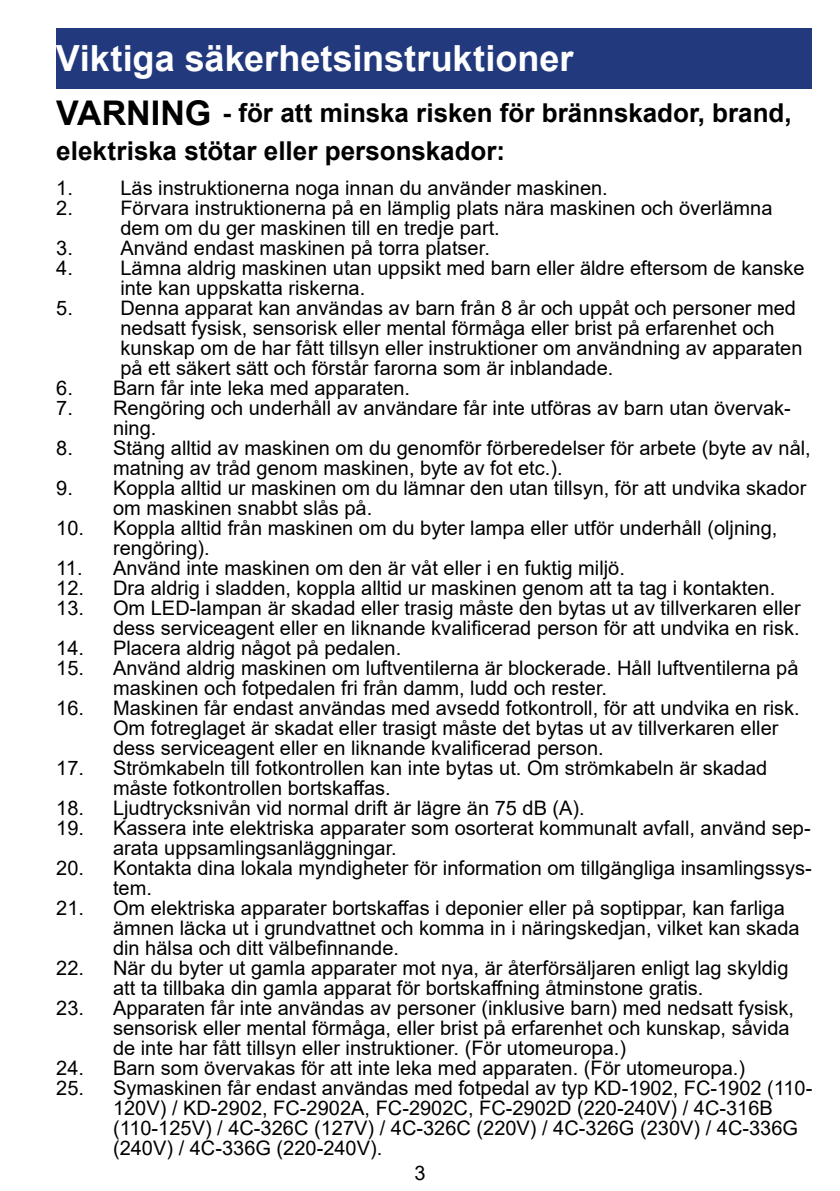
<style>
.page{position:relative;width:840px;height:1191px;background:#fff}
.page>*{position:absolute;margin:0;border:0;box-sizing:border-box;transform-origin:0 0}
.t1{font:700 36px "Arial";color:#fff}
.t2{font:700 26px/38.4px "Arial";color:#000}
.t3{font:20px/20px "Arial";color:#000}
.s1{font-size:34px}
</style>
<div class="page">
<div style="left:56px;top:28px;width:755px;height:60px;background:#223a7d"></div>
<h1 class="t1" style="left:56px;top:33px;width:519px">Viktiga säkerhetsinstruktioner</h1>
<h2 class="t2" style="left:56px;top:94px;width:736px"><span class="s1">VARNING</span> - för att minska risken för brännskador, brand, elektriska stötar eller personskador:</h2>
<p class="t3" style="left:56px;top:177px;width:552px">1. Läs instruktionerna noga innan du använder maskinen.</p>
<p class="t3" style="left:120px;top:197px;width:653px;text-indent:-64px">2. Förvara instruktionerna på en lämplig plats nära maskinen och överlämna dem om du ger maskinen till en tredje part.</p>
<p class="t3" style="left:56px;top:237px;width:435px">3. Använd endast maskinen på torra platser.</p>
<p class="t3" style="left:120px;top:257px;width:685px;text-indent:-64px">4. Lämna aldrig maskinen utan uppsikt med barn eller äldre eftersom de kanske inte kan uppskatta riskerna.</p>
<p class="t3" style="left:120px;top:297px;width:683px;text-indent:-64px">5. Denna apparat kan användas av barn från 8 år och uppåt och personer med nedsatt fysisk, sensorisk eller mental förmåga eller brist på erfarenhet och kunskap om de har fått tillsyn eller instruktioner om användning av apparaten på ett säkert sätt och förstår farorna som är inblandade.</p>
<p class="t3" style="left:56px;top:377px;width:355px">6. Barn får inte leka med apparaten.</p>
<p class="t3" style="left:113px;top:397px;width:679px;text-indent:-57px">7. Rengöring och underhåll av användare får inte utföras av barn utan övervak&shy;ning.</p>
<p class="t3" style="left:113px;top:437px;width:699px;text-indent:-57px">8. Stäng alltid av maskinen om du genomför förberedelser för arbete (byte av nål, matning av tråd genom maskinen, byte av fot etc.).</p>
<p class="t3" style="left:113px;top:477px;width:694px;text-indent:-57px">9. Koppla alltid ur maskinen om du lämnar den utan tillsyn, för att undvika skador om maskinen snabbt slås på.</p>
<p class="t3" style="left:113px;top:517px;width:665px;text-indent:-57px">10. Koppla alltid från maskinen om du byter lampa eller utför underhåll (oljning, rengöring).</p>
<p class="t3" style="left:56px;top:557px;width:570px">11. Använd inte maskinen om den är våt eller i en fuktig miljö.</p>
<p class="t3" style="left:56px;top:577px;width:720px">12. Dra aldrig i sladden, koppla alltid ur maskinen genom att ta tag i kontakten.</p>
<p class="t3" style="left:56px;top:597px;width:745px;text-align:right">13. Om LED-lampan är skadad eller trasig måste den bytas ut av tillverkaren eller dess serviceagent eller en liknande kvalificerad person för att undvika en risk.</p>
<p class="t3" style="left:56px;top:637px;width:346px">14. Placera aldrig något på pedalen.</p>
<p class="t3" style="left:113px;top:657px;width:686px;text-indent:-57px">15. Använd aldrig maskinen om luftventilerna är blockerade. Håll luftventilerna på maskinen och fotpedalen fri från damm, ludd och rester.</p>
<p class="t3" style="left:113px;top:697px;width:687px;text-indent:-57px">16. Maskinen får endast användas med avsedd fotkontroll, för att undvika en risk.<br>Om fotreglaget är skadat eller trasigt måste det bytas ut av tillverkaren eller dess serviceagent eller en liknande kvalificerad person.</p>
<p class="t3" style="left:113px;top:757px;width:655px;text-indent:-57px">17. Strömkabeln till fotkontrollen kan inte bytas ut. Om strömkabeln är skadad måste fotkontrollen bortskaffas.</p>
<p class="t3" style="left:56px;top:797px;width:530px">18. Ljudtrycksnivån vid normal drift är lägre än 75 dB (A).</p>
<p class="t3" style="left:113px;top:817px;width:698px;text-indent:-57px">19. Kassera inte elektriska apparater som osorterat kommunalt avfall, använd sep&shy;arata uppsamlingsanläggningar.</p>
<p class="t3" style="left:113px;top:857px;width:699px;text-indent:-57px">20. Kontakta dina lokala myndigheter för information om tillgängliga insamlingssys&shy;tem.</p>
<p class="t3" style="left:113px;top:897px;width:687px;text-indent:-57px">21. Om elektriska apparater bortskaffas i deponier eller på soptippar, kan farliga ämnen läcka ut i grundvattnet och komma in i näringskedjan, vilket kan skada din hälsa och ditt välbefinnande.</p>
<p class="t3" style="left:113px;top:957px;width:676px;text-indent:-57px">22. När du byter ut gamla apparater mot nya, är återförsäljaren enligt lag skyldig att ta tillbaka din gamla apparat för bortskaffning åtminstone gratis.</p>
<p class="t3" style="left:113px;top:997px;width:682px;text-indent:-57px">23. Apparaten får inte användas av personer (inklusive barn) med nedsatt fysisk, sensorisk eller mental förmåga, eller brist på erfarenhet och kunskap, såvida de inte har fått tillsyn eller instruktioner. (För utomeuropa.)</p>
<p class="t3" style="left:56px;top:1057px;width:690px">24. Barn som övervakas för att inte leka med apparaten. (För utomeuropa.)</p>
<p class="t3" style="left:113px;top:1077px;width:700px;text-indent:-57px">25. Symaskinen får endast användas med fotpedal av typ KD-1902, FC-1902 (110- 120V) / KD-2902, FC-2902A, FC-2902C, FC-2902D (220-240V) / 4C-316B (110-125V) / 4C-326C (127V) / 4C-326C (220V) / 4C-326G (230V) / 4C-336G (240V) / 4C-336G (220-240V).</p>
<p class="t3" style="left:414px;top:1162px;width:13px">3</p>
</div>
